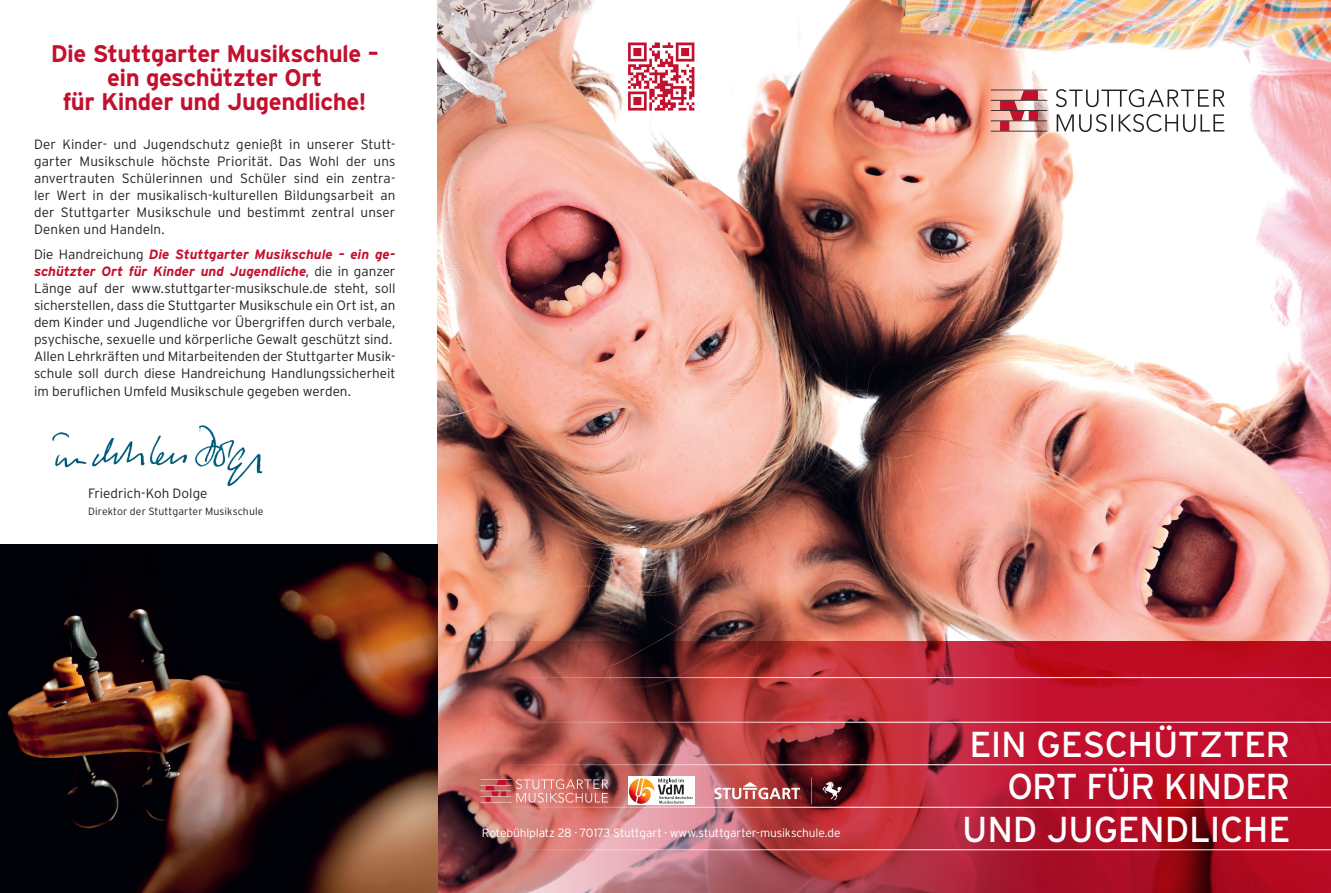
<style>
.page{position:relative;width:1331px;height:893px;background:#fff}
.page>*{position:absolute;margin:0;border:0;box-sizing:border-box;transform-origin:0 0}
.t1{font:36px/42.5px "Interstate";letter-spacing:-.015em;color:#fff;text-align:right}
.t2{font:700 24px/24px "Interstate";letter-spacing:-.02em;color:#c3102e;text-align:center}
.t3{font:300 13.5px/17px "Interstate";color:#231f20;text-align:justify}
.t4{font:300 12px "Interstate";letter-spacing:-.01em;color:#fff}
.t5{font:300 10.5px "Interstate";letter-spacing:.01em;color:#231f20}
.s1{font-weight:700;font-style:italic;color:#c3102e}
</style>
<div class="page">
<img style="left:438px;top:0;width:893px;height:641px">
<img style="left:438px;top:641px;width:893px;height:252px">
<hr style="left:438px;top:677px;width:893px;height:1px;background:#fff">
<hr style="left:438px;top:722px;width:893px;height:1px;background:#fff">
<hr style="left:438px;top:764px;width:893px;height:1px;background:#fff">
<hr style="left:438px;top:807px;width:893px;height:1px;background:#fff">
<hr style="left:438px;top:849px;width:893px;height:1px;background:#fff">
<svg style="left:991px;top:89px;width:234px;height:43px"></svg>
<svg style="left:714px;top:777px;width:128px;height:27px;background:#9b5154"></svg>
<svg style="left:480px;top:779px;width:128px;height:24px;background:#ce7c78"></svg>
<div style="left:628px;top:777px;width:66px;height:28px;background:#fff"></div>
<img style="left:629px;top:778px;width:25px;height:26px">
<svg style="left:658px;top:779px;width:35px;height:25px"></svg>
<svg style="left:628px;top:43px;width:66px;height:68px"></svg>
<img style="left:52px;top:425px;width:211px;height:62px">
<img style="left:0;top:544px;width:438px;height:349px">
<h2 class="t2" style="left:51px;top:41px;width:330px">Die Stuttgarter Musikschule – ein geschützter Ort<br>für Kinder und Jugendliche!</h2>
<p class="t3" style="left:34px;top:135px;width:363px">Der Kinder- und Jugendschutz genießt in unserer Stutt&shy;garter Musikschule höchste Priorität. Das Wohl der uns anvertrauten Schülerinnen und Schüler sind ein zentra&shy;ler Wert in der musikalisch-kulturellen Bildungsarbeit an der Stuttgarter Musikschule und bestimmt zentral unser Denken und Handeln.</p>
<p class="t3" style="left:34px;top:246px;width:363px;text-align:left">Die Handreichung <span class="s1">Die Stuttgarter Musikschule – ein ge&shy;schützter Ort für Kinder und Jugendliche</span>, die in ganzer Länge auf der www.stuttgarter-musikschule.de steht, soll sicherstellen, dass die Stuttgarter Musikschule ein Ort ist, an dem Kinder und Jugendliche vor Übergriffen durch verbale, psychische, sexuelle und körperliche Gewalt geschützt sind.<br>Allen Lehrkräften und Mitarbeitenden der Stuttgarter Musik&shy;schule soll durch diese Handreichung Handlungssicherheit im beruflichen Umfeld Musikschule gegeben werden.</p>
<p class="t3" style="left:88px;top:484px;width:121px">Friedrich-Koh Dolge</p>
<p class="t5" style="left:88px;top:505px;width:177px">Direktor der Stuttgarter Musikschule</p>
<p class="t4" style="left:482px;top:826px;width:360px">Rotebühlplatz 28 · 70173 Stuttgart · www.stuttgarter-musikschule.de</p>
<h1 class="t1" style="left:962px;top:722px;width:330px">EIN GESCHÜTZTER<br>ORT FÜR KINDER<br>UND JUGENDLICHE</h1>
</div>
